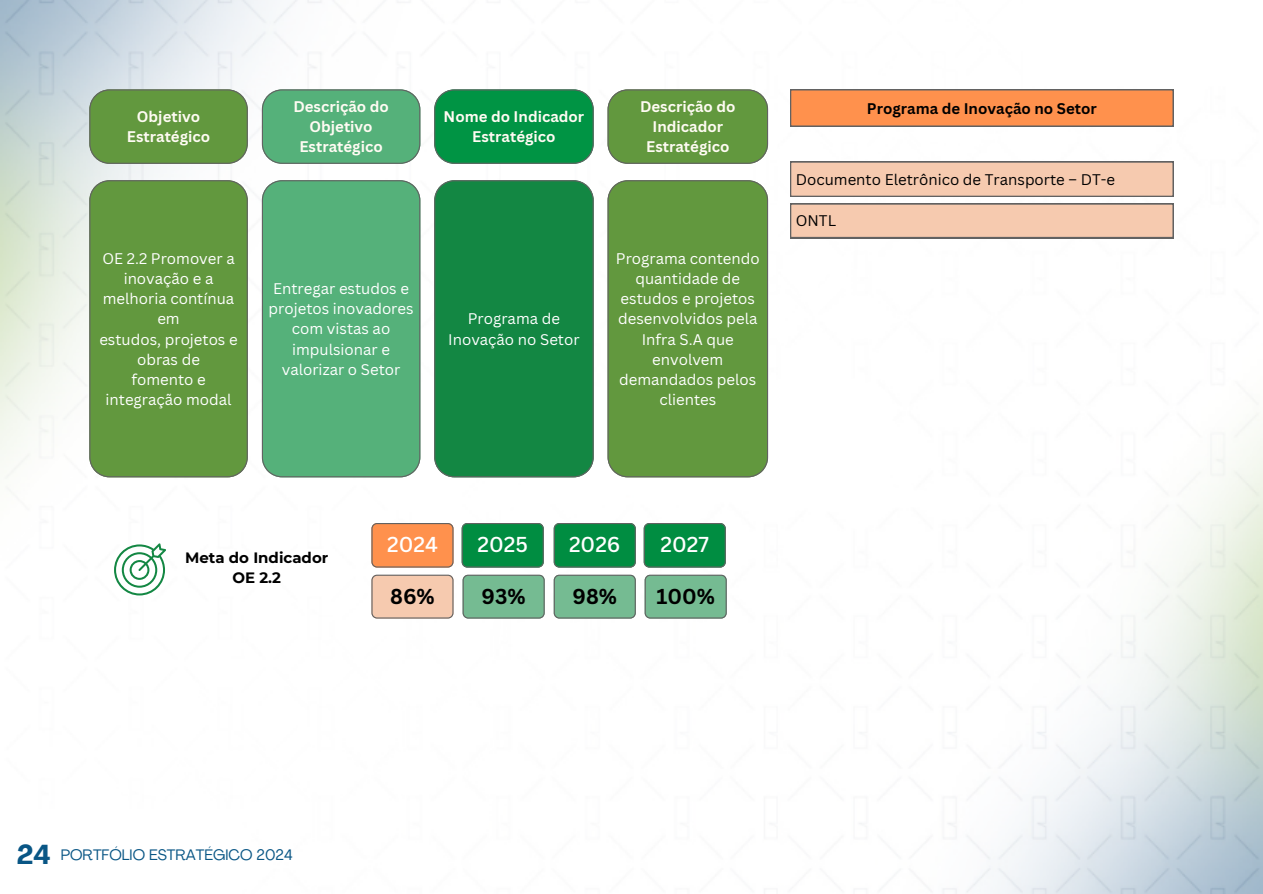
<style>
.page{position:relative;width:1263px;height:894px;background:#fff}
.page>*{position:absolute;margin:0;border:0;box-sizing:border-box;transform-origin:0 0}
.t1{font:700 27px "Agrandir";color:#095685}
.t2{font:500 21px "Canva Sans";color:#fff}
.t3{font:700 21px "Canva Sans";color:#000}
.t4{font:15px/20.2px "Canva Sans";color:#fff;text-align:center}
.t5{font:700 15px/20.2px "Canva Sans";color:#fffbf3;text-align:center}
.t6{font:15px "Canva Sans";color:#000}
.t7{font:700 15px "Canva Sans";color:#000}
.t8{font:15px "Agrandir";color:#095685}
.t9{font:700 15px/20.2px "Montserrat";color:#000;text-align:center}
</style>
<div class="page">
<img style="left:0;top:0;width:1263px;height:893px">
<div style="left:89px;top:180px;width:159px;height:297px;background:#62983e"></div>
<svg style="left:89px;top:89px;width:159px;height:75px;background:#669845"></svg>
<div style="left:262px;top:180px;width:158px;height:297px;background:#55b17a"></div>
<div style="left:434px;top:180px;width:160px;height:297px;background:#138743"></div>
<div style="left:607px;top:180px;width:161px;height:297px;background:#62983e"></div>
<svg style="left:262px;top:89px;width:158px;height:75px;background:#5ab07c"></svg>
<svg style="left:434px;top:89px;width:160px;height:75px;background:#0c954b"></svg>
<svg style="left:607px;top:89px;width:161px;height:75px;background:#679945"></svg>
<div style="left:790px;top:89px;width:384px;height:38px;background:#626262"></div>
<div style="left:791px;top:90px;width:382px;height:36px;background:#ff914d"></div>
<svg style="left:114px;top:543px;width:52px;height:52px"></svg>
<svg style="left:371px;top:523px;width:83px;height:44px;background:#f58f50"></svg>
<svg style="left:371px;top:574px;width:83px;height:44px;background:#edc4ac"></svg>
<svg style="left:462px;top:523px;width:82px;height:44px;background:#078b43"></svg>
<svg style="left:463px;top:574px;width:82px;height:44px;background:#76b791"></svg>
<svg style="left:554px;top:523px;width:82px;height:44px;background:#078a43"></svg>
<svg style="left:554px;top:574px;width:82px;height:44px;background:#76b691"></svg>
<svg style="left:644px;top:523px;width:82px;height:44px;background:#078a43"></svg>
<svg style="left:645px;top:574px;width:82px;height:44px;background:#76b791"></svg>
<div style="left:790px;top:161px;width:384px;height:36px;background:#626262"></div>
<div style="left:791px;top:162px;width:382px;height:34px;background:#f6caaf"></div>
<svg style="left:790px;top:203px;width:384px;height:35px;background:#e9c0a8"></svg>
<p class="t5" style="left:127px;top:106px;width:85px">Objetivo<br>Estratégico</p>
<p class="t4" style="left:102px;top:247px;width:134px">OE 2.2 Promover a inovação e a</p>
<p class="t4" style="left:103px;top:288px;width:133px">melhoria contínua em</p>
<p class="t4" style="left:99px;top:328px;width:140px">estudos, projetos e obras de</p>
<p class="t4" style="left:106px;top:369px;width:127px">fomento e integração modal</p>
<p class="t5" style="left:293px;top:96px;width:97px">Descrição do<br>Objetivo<br>Estratégico</p>
<p class="t5" style="left:444px;top:106px;width:142px">Nome do Indicador<br>Estratégico</p>
<p class="t5" style="left:640px;top:96px;width:97px">Descrição do<br>Indicador<br>Estratégico</p>
<p class="t7" style="left:867px;top:98px;width:231px">Programa de Inovação no Setor</p>
<p class="t4" style="left:269px;top:278px;width:147px">Entregar estudos e projetos inovadores com vistas ao impulsionar e valorizar o Setor</p>
<p class="t4" style="left:448px;top:308px;width:133px">Programa de<br>Inovação no Setor</p>
<p class="t4" style="left:616px;top:247px;width:145px">Programa contendo quantidade de estudos e projetos desenvolvidos pela<br>Infra S.A que envolvem demandados pelos clientes</p>
<p class="t6" style="left:796px;top:169px;width:321px">Documento Eletrônico de Transporte – DT-e</p>
<p class="t6" style="left:796px;top:210px;width:42px">ONTL</p>
<p class="t9" style="left:185px;top:547px;width:145px">Meta do Indicador<br>OE 2.2</p>
<p class="t2" style="left:387px;top:529px;width:52px">2024</p>
<p class="t3" style="left:390px;top:581px;width:46px">86%</p>
<p class="t2" style="left:477px;top:529px;width:52px">2025</p>
<p class="t3" style="left:482px;top:581px;width:46px">93%</p>
<p class="t2" style="left:569px;top:529px;width:53px">2026</p>
<p class="t3" style="left:572px;top:581px;width:46px">98%</p>
<p class="t2" style="left:660px;top:529px;width:50px">2027</p>
<p class="t3" style="left:656px;top:581px;width:60px">100%</p>
<p class="t1" style="left:17px;top:843px;width:35px">24</p>
<p class="t8" style="left:61px;top:848px;width:233px">PORTFÓLIO ESTRATÉGICO 2024</p>
</div>
